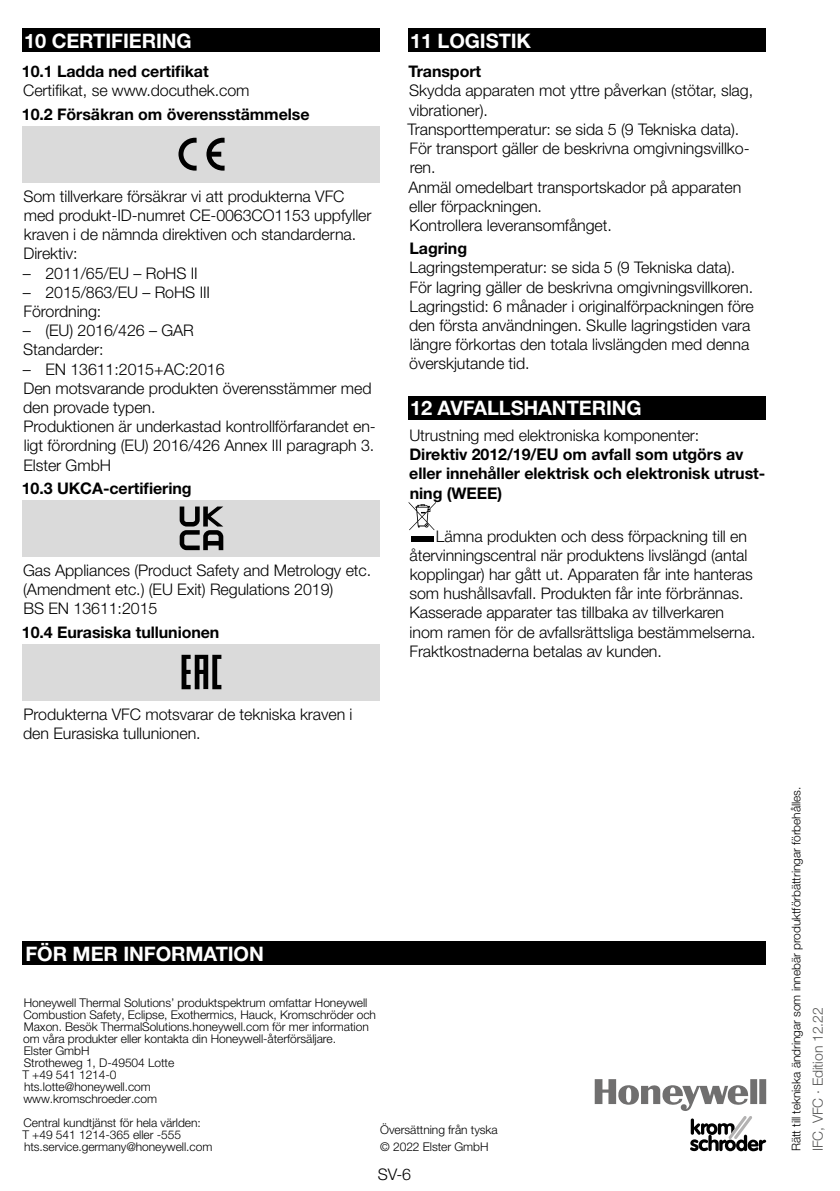
<style>
.page{position:relative;width:840px;height:1191px;background:#fff}
.page>*{position:absolute;margin:0;border:0;box-sizing:border-box;transform-origin:0 0}
.t1{font:700 20px "Helvetica Neue LT Pro";letter-spacing:-.005em;color:#fff}
.t2{font:300 16px/19.2px "Helvetica Neue LT Pro";letter-spacing:-.005em;color:#000}
.t3{font:700 16px/19.2px "Helvetica Neue LT Pro";letter-spacing:-.005em;color:#000}
.t4{font:300 14px "Helvetica Neue LT Pro";letter-spacing:-.005em;color:#575756}
.t5{font:300 12px/12px "Helvetica Neue LT Pro";letter-spacing:-.005em;color:#000}
</style>
<div class="page">
<div style="left:23px;top:28px;width:357px;height:24px;background:#000"></div>
<div style="left:23px;top:126px;width:357px;height:56px;background:#dadada"></div>
<svg style="left:178px;top:138px;width:18px;height:33px"></svg>
<svg style="left:206px;top:138px;width:18px;height:33px"></svg>
<div style="left:23px;top:500px;width:357px;height:56px;background:#dadada"></div>
<svg style="left:179px;top:506px;width:44px;height:44px"></svg>
<div style="left:23px;top:643px;width:357px;height:57px;background:#dadada"></div>
<svg style="left:181px;top:655px;width:40px;height:34px"></svg>
<div style="left:408px;top:28px;width:357px;height:24px;background:#000"></div>
<div style="left:408px;top:396px;width:357px;height:24px;background:#000"></div>
<div style="left:410px;top:536px;width:23px;height:5px;background:#000"></div>
<svg style="left:408px;top:502px;width:28px;height:28px"></svg>
<svg style="left:594px;top:1079px;width:171px;height:72px"></svg>
<div style="left:23px;top:941px;width:742px;height:24px;background:#000"></div>
<p class="t1" style="left:24px;top:28px;width:42px">10 CERT</p>
<p class="t1" style="left:105px;top:28px;width:72px">IFIERING</p>
<p class="t3" style="left:22px;top:62px;width:188px">10.1 Ladda ned certifikat</p>
<p class="t2" style="left:23px;top:81px;width:228px">Certifikat, se www.docuthek.com</p>
<p class="t3" style="left:22px;top:104px;width:289px">10.2 Försäkran om överensstämmelse</p>
<p class="t2" style="left:23px;top:186px;width:349px">Som tillverkare försäkrar vi att produkterna VFC med produkt-ID-numret CE-0063CO1153 uppfyller kraven i de nämnda direktiven och standarderna.<br>Direktiv:</p>
<p class="t2" style="left:23px;top:263px;width:176px">– 2011/65/EU – RoHS II</p>
<p class="t2" style="left:23px;top:282px;width:189px">– 2015/863/EU – RoHS III<br>Förordning:</p>
<p class="t2" style="left:23px;top:320px;width:172px">– (EU) 2016/426 – GAR<br>Standarder:</p>
<p class="t2" style="left:23px;top:359px;width:354px">– EN 13611:2015+AC:2016<br>Den motsvarande produkten överensstämmer med den provade typen.<br>Produktionen är underkastad kontrollförfarandet en&shy;ligt förordning (EU) 2016/426 Annex III paragraph 3.<br>Elster GmbH</p>
<p class="t3" style="left:22px;top:478px;width:171px">10.3 UKCA-certifiering</p>
<p class="t2" style="left:23px;top:560px;width:349px">Gas Appliances (Product Safety and Metrology etc. (Amendment etc.) (EU Exit) Regulations 2019)<br>BS EN 13611:2015</p>
<p class="t3" style="left:22px;top:622px;width:199px">10.4 Eurasiska tullunionen</p>
<p class="t2" style="left:23px;top:704px;width:331px">Produkterna VFC motsvarar de tekniska kraven i den Eurasiska tullunionen.</p>
<p class="t1" style="left:410px;top:28px;width:121px">11 LOGISTIK</p>
<p class="t3" style="left:408px;top:62px;width:74px">Transport</p>
<p class="t2" style="left:407px;top:81px;width:347px">Skydda apparaten mot yttre påverkan (stötar, slag, vibrationer).<br>Transporttemperatur: se sida 5 (9 Tekniska data).<br>För transport gäller de beskrivna omgivningsvillko&shy;ren.<br>Anmäl omedelbart transportskador på apparaten eller förpackningen.<br>Kontrollera leveransomfånget.</p>
<p class="t3" style="left:409px;top:238px;width:59px">Lagring</p>
<p class="t2" style="left:409px;top:258px;width:346px">Lagringstemperatur: se sida 5 (9 Tekniska data).<br>För lagring gäller de beskrivna omgivningsvillkoren.<br>Lagringstid: 6 månader i originalförpackningen före den första användningen. Skulle lagringstiden vara längre förkortas den totala livslängden med denna överskjutande tid.</p>
<p class="t1" style="left:410px;top:396px;width:91px">12 AVFALLSH</p>
<p class="t1" style="left:538px;top:396px;width:28px">ANTER</p>
<p class="t1" style="left:605px;top:396px;width:21px">ING</p>
<p class="t2" style="left:409px;top:425px;width:291px">Utrustning med elektroniska komponenter:</p>
<p class="t3" style="left:409px;top:444px;width:357px">Direktiv 2012/19/EU om avfall som utgörs av eller innehåller elektrisk och elektronisk utrust&shy;ning (WEEE</p>
<p class="t3" style="left:497px;top:483px;width:6px">)</p>
<p class="t2" style="left:409px;top:526px;width:347px;text-indent:26px">Lämna produkten och dess förpackning till en återvinningscentral när produktens livslängd (antal kopplingar) har gått ut. Apparaten får inte hanteras som hushållsavfall. Produkten får inte förbrännas.<br>Kasserade apparater tas tillbaka av tillverkaren inom ramen för de avfallsrättsliga bestämmelserna.<br>Fraktkostnaderna betalas av kunden.</p>
<p class="t1" style="left:26px;top:941px;width:15px">FÖR</p>
<p class="t1" style="left:73px;top:941px;width:190px">MER INFORMATION</p>
<p class="t5" style="left:22px;top:996px;width:355px">Honeywell Thermal Solutions’ produktspektrum omfattar Honeywell Combustion Safety, Eclipse, Exothermics, Hauck, Kromschröder och Maxon. Besök ThermalSolutions.honeywell.com för mer information om våra produkter eller kontakta din Honeywell-återförsäljare.<br>Elster GmbH<br>Strotheweg 1, D-49504 Lotte<br>T +49 541 1214-0<br>hts.lotte@honeywell.com<br>www.kromschroeder.com</p>
<p class="t5" style="left:22px;top:1116px;width:191px">Central kundtjänst för hela världen:<br>T +49 541 1214-365 eller -555 hts.service.germany@honeywell.com</p>
<p class="t5" style="left:380px;top:1123px;width:119px">Översättning från tyska</p>
<p class="t5" style="left:380px;top:1140px;width:110px">© 2022 Elster GmbH</p>
<p class="t2" style="left:377px;top:1164px;width:35px">SV-6</p>
<p class="t5" style="left:789px;top:1151px;width:366px;rotate:-90deg">Rätt till tekniska ändringar som innebär produktförbättringar förbehålles.</p>
<p class="t4" style="left:809px;top:1151px;width:145px;rotate:-90deg">IFC, VFC · Edition 12.22</p>
</div>
